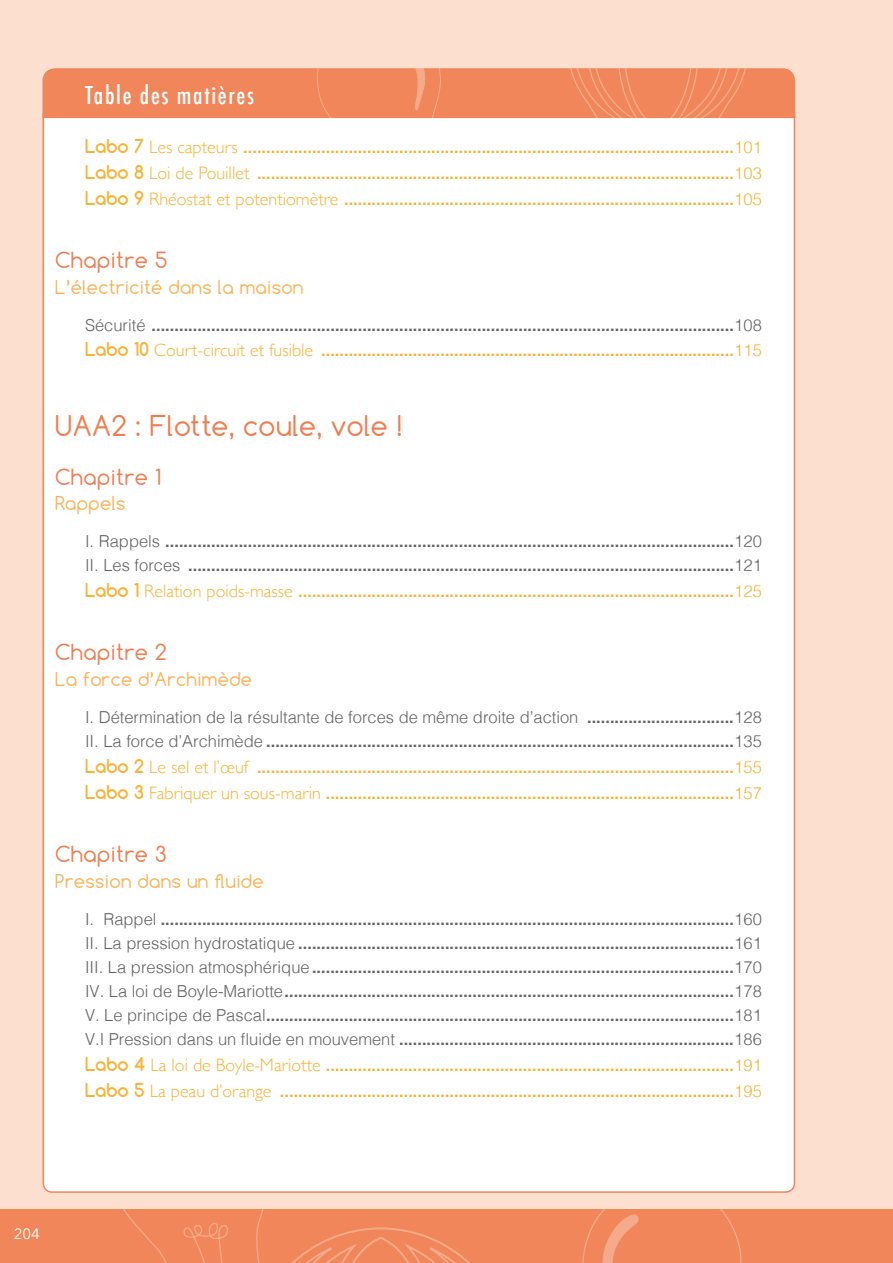
<style>
.page{position:relative;width:893px;height:1263px;background:#fff}
.page>*{position:absolute;margin:0;border:0;box-sizing:border-box;transform-origin:0 0}
.t1{font:27px "Comfortaa";letter-spacing:.02em;color:#ef7e51}
.t2{font:500 condensed 24px "Futura";letter-spacing:.07em;color:#fff}
.t3{font:21px "Comfortaa";letter-spacing:.02em;color:#ef7e51}
.t4{font:18px "Comfortaa";letter-spacing:.02em;color:#f9b55c}
.t5{font:700 16.5px/24px "Helvetica";color:#646363}
.t6{font:700 16.5px/25.8px "Helvetica";color:#f9b234}
.t7{font:15px "Avenir Next";color:#fff}
.s1{font-family:"Comfortaa";font-size:18px}
.s2{font-family:"Gill Sans";font-weight:300;font-size:18px}
.s3{font-weight:300}
.s4{font-family:"Comfortaa";font-size:18px;color:#f9b234}
.s5{font-family:"Gill Sans";font-weight:300;font-size:18px;color:#f9b234}
.s6{color:#f9b234}
.s7{font-weight:300;color:#f9b234}
</style>
<div class="page">
<div style="left:0;top:1209px;width:893px;height:54px;background:#f1865a"></div>
<svg style="left:582px;top:1209px;width:160px;height:54px"></svg>
<div style="left:0;top:0;width:893px;height:1209px;background:#fcdfce"></div>
<div style="left:42px;top:112px;width:754px;height:1081px;background:#fff"></div>
<div style="left:43px;top:68px;width:752px;height:50px;background:#f1865a"></div>
<svg style="left:123px;top:1209px;width:347px;height:54px"></svg>
<h2 class="t2" style="left:85px;top:79px;width:171px">Table des matières</h2>
<p class="t6" style="left:85px;top:135px;width:678px;text-align:justify"><span class="s1">Labo 7</span> <span class="s2">Les capteurs</span> ...........................................................................................................<span class="s3">101<br></span><span class="s1">Labo 8</span> <span class="s2">Loi de Pouillet</span> ........................................................................................................<span class="s3">103<br></span><span class="s1">Labo 9</span> <span class="s2">Rhéostat et potentiomètre</span> .....................................................................................<span class="s3">105</span></p>
<p class="t3" style="left:55px;top:247px;width:114px">Chapitre 5</p>
<p class="t4" style="left:55px;top:275px;width:250px">L’électricité dans la maison</p>
<p class="t5" style="left:85px;top:312px;width:678px;line-height:25.8px"><span class="s3">Sécurité</span> ...............................................................................................................................<span class="s3">108<br></span><span class="s4">Labo 10</span> <span class="s5">Court-circuit et fusible</span> <span class="s6">..........................................................................................</span><span class="s7">115</span></p>
<h1 class="t1" style="left:55px;top:408px;width:348px">UAA2 : Flotte, coule, vole !</h1>
<p class="t3" style="left:55px;top:463px;width:107px">Chapitre 1</p>
<p class="t4" style="left:55px;top:492px;width:72px">Rappels</p>
<p class="t5" style="left:85px;top:530px;width:678px"><span class="s3">I. Rappels</span> ............................................................................................................................<span class="s3">120<br>II. Les forces</span> .......................................................................................................................<span class="s3">121</span></p>
<p class="t6" style="left:85px;top:579px;width:678px"><span class="s1">Labo 1</span> <span class="s2">Relation poids-masse</span> ...............................................................................................<span class="s3">125</span></p>
<p class="t3" style="left:55px;top:639px;width:113px">Chapitre 2</p>
<p class="t4" style="left:55px;top:668px;width:198px">La force d’Archimède</p>
<p class="t5" style="left:85px;top:705px;width:678px"><span class="s3">I. Détermination de la résultante de forces de même droite d’action</span> ................................<span class="s3">128<br>II. La force d’Archimède</span> ......................................................................................................<span class="s3">135</span></p>
<p class="t6" style="left:85px;top:754px;width:678px"><span class="s1">Labo 2</span> <span class="s2">Le sel et l’œuf</span> ........................................................................................................<span class="s3">155<br></span><span class="s1">Labo 3</span> <span class="s2">Fabriquer un sous-marin</span> .........................................................................................<span class="s3">157</span></p>
<p class="t3" style="left:55px;top:840px;width:113px">Chapitre 3</p>
<p class="t4" style="left:55px;top:869px;width:210px">Pression dans un fluide</p>
<p class="t5" style="left:85px;top:907px;width:678px;text-align:justify"><span class="s3">I. Rappel</span> .............................................................................................................................<span class="s3">160<br>II. La pression hydrostatique</span> ...............................................................................................<span class="s3">161<br>III. La pression atmosphérique</span>............................................................................................<span class="s3">170<br>IV. La loi de Boyle-Mariotte</span>..................................................................................................<span class="s3">178<br>V. Le principe de Pascal</span>......................................................................................................<span class="s3">181<br>V.I Pression dans un fluide en mouvement</span> .........................................................................<span class="s3">186</span></p>
<p class="t6" style="left:85px;top:1052px;width:678px"><span class="s1">Labo 4</span> <span class="s2">La loi de Boyle-Mariotte</span> .........................................................................................<span class="s3">191<br></span><span class="s1">Labo 5</span> <span class="s2">La peau d’orange</span> ...................................................................................................<span class="s3">195</span></p>
<p class="t7" style="left:14px;top:1221px;width:28px">204</p>
</div>
